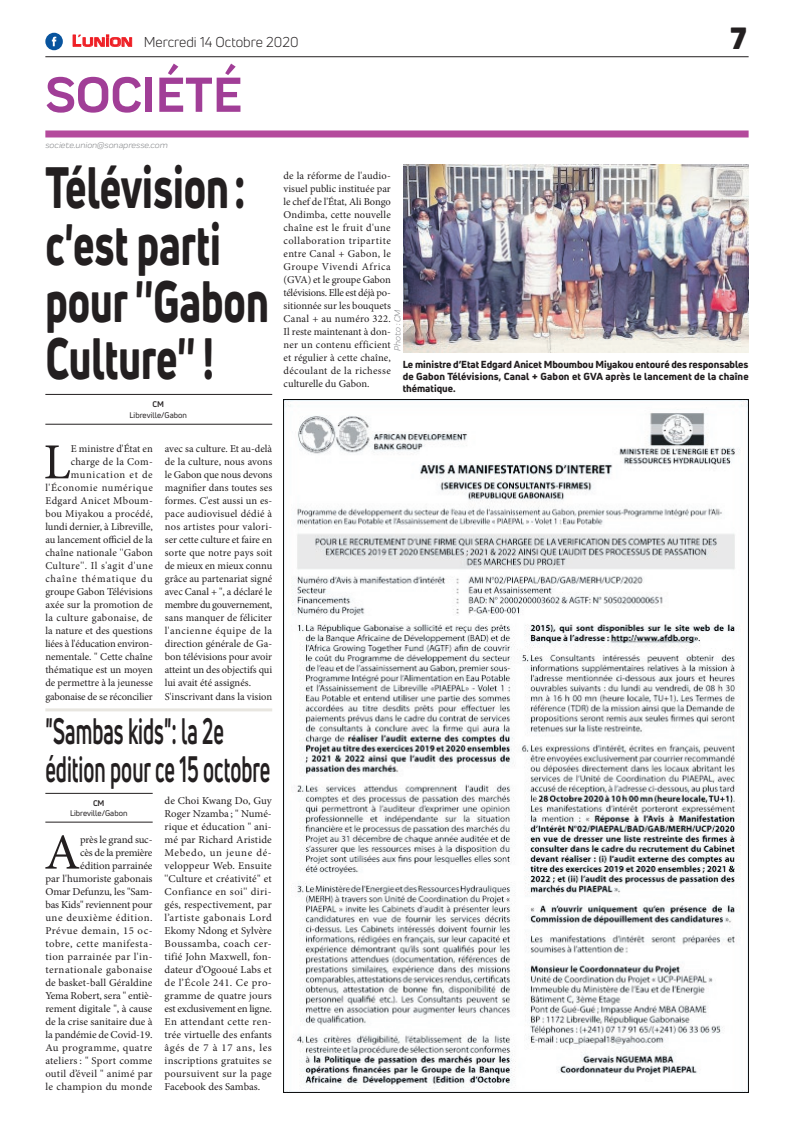
<style>
.page{position:relative;width:794px;height:1129px;background:#fff}
.page>*{position:absolute;margin:0;border:0;box-sizing:border-box;transform-origin:0 0}
.t1{font:800 57px/57px "Uni Neue";color:#231f20;scale:.71 1}
.t2{font:700 51px "Praktika";color:#a13e97}
.t3{font:50.5px "Minion Pro";color:#231f20}
.t4{font:700 36px/38px "Uni Neue";color:#231f20;scale:.56 1}
.t5{font:900 30px "Uni Neue";color:#231f20}
.t6{font:14px "Uni Neue";color:#231f20}
.t7{font:10.5px/13px "Minion Pro";letter-spacing:.005em;color:#231f20;text-align:right}
.t8{font:800 10px/12px "Uni Neue";letter-spacing:.01em;color:#231f20;text-align:justify}
.t9{font:italic 9px "Praktika";color:#818386}
.t10{font:8px "Uni Neue";color:#231f20}
.t11{font:700 8px "Uni Neue";color:#231f20}
.s1{font-family:"Eurostile";font-weight:600;font-size:15px;color:#ee1d23}
.s2{font-family:"Eurostile";font-weight:600;font-size:11.4px;color:#ee1d23}
</style>
<div class="page">
<hr style="left:45px;top:56px;width:703px;height:1px;background:#231f20">
<div style="left:45px;top:130px;width:703px;height:7px;background:#b44a9c"></div>
<svg style="left:72px;top:34px;width:60px;height:13px"></svg>
<div style="left:45px;top:33px;width:18px;height:17px;background:#08549e;border-radius:50%"></div>
<svg style="left:52px;top:37px;width:4px;height:9px"></svg>
<img style="left:283px;top:400px;width:465px;height:691px">
<hr style="left:45px;top:423px;width:227px;height:1px;background:#231f20">
<hr style="left:45px;top:394px;width:227px;height:1px;background:#231f20">
<img style="left:404px;top:164px;width:344px;height:188px">
<hr style="left:45px;top:821px;width:108px;height:1px;background:#231f20">
<hr style="left:45px;top:793px;width:108px;height:1px;background:#231f20">
<hr style="left:45px;top:708px;width:227px;height:3px;background:#e8e6e0">
<h3 class="t6" style="left:72px;top:33px;width:228px"><span class="s1">L</span><span class="s2">UNION</span> Mercredi 14 Octobre 2020</h3>
<h2 class="t2" style="left:45px;top:54px;width:198px">SOCIÉTÉ</h2>
<p class="t9" style="left:45px;top:139px;width:124px">societe.union@sonapresse.com</p>
<h3 class="t5" style="left:730px;top:17px;width:18px">7</h3>
<h1 class="t1" style="left:45px;top:158px;width:316px">Télévision: c'est parti pour ''Gabon<br>Culture'' !</h1>
<p class="t11" style="left:152px;top:399px;width:13px">CM</p>
<p class="t10" style="left:129px;top:410px;width:59px">Libreville/Gabon</p>
<p class="t7" style="left:45px;top:442px;width:109px">E ministre d'État en charge de la Com&shy;munication et de l'Économie numérique<br>Edgard Anicet Mboum&shy;bou Miyakou a procédé, lundi dernier, à Libreville, au lancement officiel de la chaîne nationale ''Gabon<br>Culture''. Il s'agit d'une chaîne thématique du groupe Gabon Télévisions axée sur la promotion de la culture gabonaise, de la nature et des questions liées à l'éducation environ&shy;nementale. " Cette chaîne thématique est un moyen de permettre à la jeunesse gabonaise de se réconcilier</p>
<p class="t7" style="left:165px;top:442px;width:109px;text-align:left">avec sa culture. Et au-delà de la culture, nous avons le Gabon que nous devons magnifier dans toutes ses formes. C'est aussi un es&shy;pace audiovisuel dédié à nos artistes pour valori&shy;ser cette culture et faire en sorte que notre pays soit de mieux en mieux connu grâce au partenariat signé avec Canal + ", a déclaré le membre du gouvernement, sans manquer de féliciter l'ancienne équipe de la direction générale de Ga&shy;bon télévisions pour avoir atteint un des objectifs qui lui avait été assignés.<br>S'inscrivant dans la vision</p>
<h3 class="t3" style="left:44px;top:428px;width:29px">L</h3>
<h3 class="t4" style="left:45px;top:711px;width:403px">"Sambas kids": la 2e édition pour ce 15 octobre</h3>
<p class="t11" style="left:93px;top:798px;width:13px">CM</p>
<p class="t10" style="left:70px;top:808px;width:59px">Libreville/Gabon</p>
<p class="t7" style="left:165px;top:793px;width:109px;text-align:justify">de Choi Kwang Do, Guy Roger Nzamba ; " Numé&shy;rique et éducation " ani&shy;mé par Richard Aristide Mebedo, un jeune dé&shy;veloppeur Web. Ensuite ''Culture et créativité'' et Confiance en soi'' diri&shy;gés, respectivement, par l’artiste gabonais Lord Ekomy Ndong et Sylvère Boussamba, coach cer&shy;tifié John Maxwell, fon&shy;dateur d’Ogooué Labs et de l’École 241. Ce pro&shy;gramme de quatre jours est exclusivement en ligne.<br>En attendant cette ren&shy;trée virtuelle des enfants âgés de 7 à 17 ans, les inscriptions gratuites se poursuivent sur la page Facebook des Sambas.</p>
<h3 class="t3" style="left:44px;top:818px;width:37px">A</h3>
<p class="t7" style="left:45px;top:832px;width:109px">près le grand suc-<br>cès de la première<br>édition parrainée<br>par l'humoriste gabonais<br>Omar Defunzu, les "Sam&shy;bas Kids" reviennent pour une deuxième édition.<br>Prévue demain, 15 oc&shy;tobre, cette manifesta&shy;tion parrainée par l'in&shy;ternationale gabonaise de basket-ball Géraldine<br>Yema Robert, sera " entiè&shy;rement digitale ", à cause de la crise sanitaire due à la pandémie de Covid-19.<br>Au programme, quatre ateliers: " Sport comme outil d’éveil " animé par le champion du monde</p>
<p class="t7" style="left:283px;top:169px;width:109px;text-align:justify">de la réforme de l'audio&shy;visuel public instituée par le chef de l'État, Ali Bongo Ondimba, cette nouvelle chaîne est le fruit d'une collaboration tripartite entre Canal + Gabon, le Groupe Vivendi Africa (GVA) et le groupe Gabon télévisions. Elle est déjà po&shy;sitionnée sur les bouquets Canal + au numéro 322.<br>Il reste maintenant à don&shy;ner un contenu efficient et régulier à cette chaîne, découlant de la richesse culturelle du Gabon.</p>
<p class="t9" style="left:391px;top:351px;width:43px;rotate:-90deg">Photo : CM</p>
<p class="t8" style="left:403px;top:358px;width:347px">Le ministre d’Etat Edgard Anicet Mboumbou Miyakou entouré des responsables de Gabon Télévisions, Canal + Gabon et GVA après le lancement de la chaîne thématique.</p>
</div>
